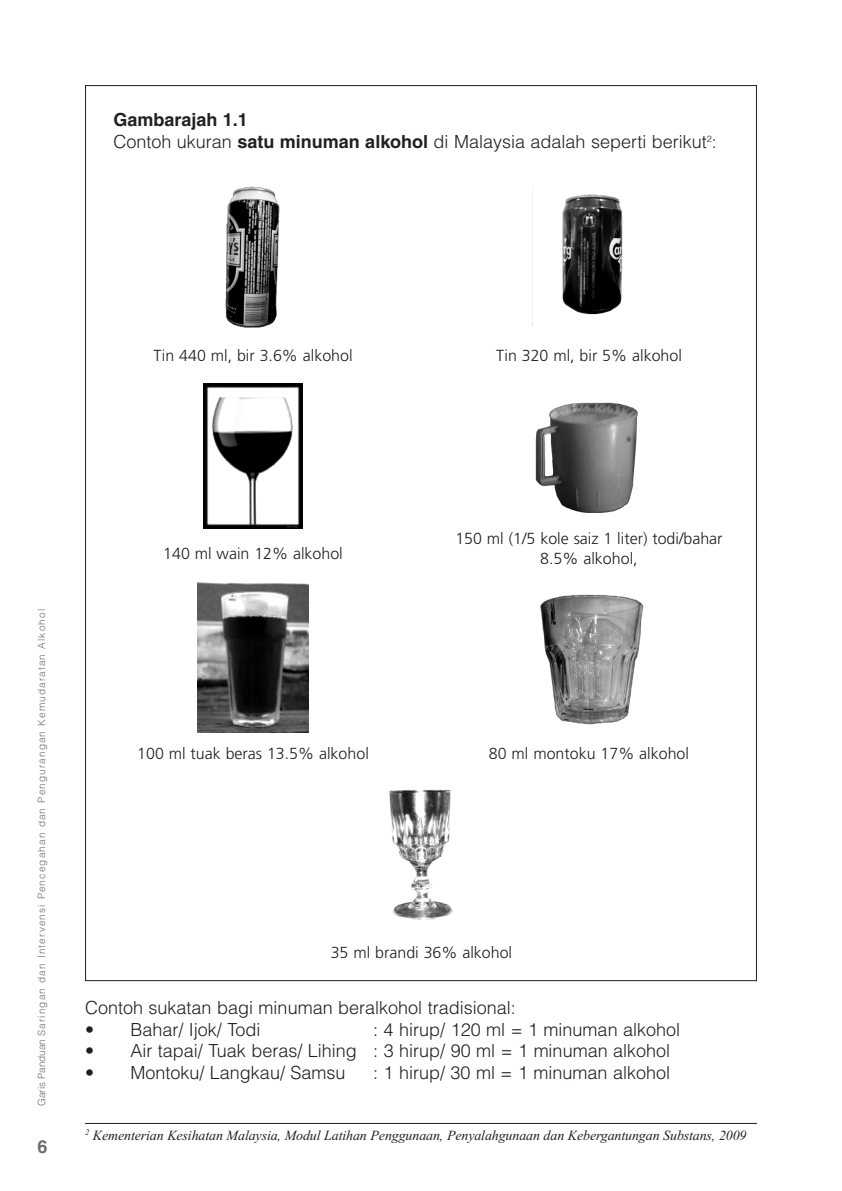
<style>
.page{position:relative;width:842px;height:1191px;background:#fff}
.page>*{position:absolute;margin:0;border:0;box-sizing:border-box;transform-origin:0 0}
.t1{font:300 18px/21.6px "Helvetica";color:#231f20}
.t2{font:700 18px "Helvetica";color:#6c6d70}
.t3{font:300 16px/19.2px "Frutiger";color:#231f20;text-align:center}
.t4{font:italic 14px "Times New Roman";letter-spacing:-.01em;color:#231f20}
.t5{font:300 10px "Helvetica";letter-spacing:.11em;color:#6c6d70}
.s1{font-weight:700}
</style>
<div class="page">
<hr style="left:85px;top:1123px;width:672px;height:1px;background:#231f20">
<img style="left:225px;top:186px;width:55px;height:142px">
<img style="left:532px;top:186px;width:91px;height:139px">
<img style="left:204px;top:383px;width:98px;height:145px">
<img style="left:535px;top:402px;width:103px;height:111px">
<img style="left:197px;top:582px;width:112px;height:150px">
<img style="left:389px;top:789px;width:64px;height:131px">
<img style="left:540px;top:594px;width:104px;height:131px">
<p class="t1" style="left:113px;top:109px;width:605px"><span class="s1">Gambarajah 1.1<br></span>Contoh ukuran <span class="s1">satu minuman alkohol</span> di Malaysia adalah seperti berikut<sup>2</sup>:</p>
<p class="t3" style="left:153px;top:347px;width:201px">Tin 440 ml, bir 3.6% alkohol</p>
<p class="t3" style="left:496px;top:347px;width:187px">Tin 320 ml, bir 5% alkohol</p>
<p class="t5" style="left:36px;top:1106px;width:498px;rotate:-90deg">Garis Panduan Saringan dan Intervensi Pencegahan dan Pengurangan Kemudaratan Alkohol</p>
<p class="t2" style="left:38px;top:1140px;width:12px">6</p>
<p class="t3" style="left:163px;top:545px;width:181px">140 ml wain 12% alkohol</p>
<p class="t3" style="left:137px;top:745px;width:233px">100 ml tuak beras 13.5% alkohol</p>
<p class="t3" style="left:455px;top:530px;width:269px">150 ml (1/5 kole saiz 1 liter) todi/bahar<br>8.5% alkohol,</p>
<p class="t3" style="left:489px;top:745px;width:202px">80 ml montoku 17% alkohol</p>
<p class="t3" style="left:331px;top:943px;width:183px">35 ml brandi 36% alkohol</p>
<p class="t1" style="left:85px;top:997px;width:432px">Contoh sukatan bagi minuman beralkohol tradisional:</p>
<p class="t1" style="left:85px;top:1018px;width:177px">• Bahar/ Ijok/ Todi</p>
<p class="t1" style="left:373px;top:1018px;width:309px">: 4 hirup/ 120 ml = 1 minuman alkohol</p>
<p class="t1" style="left:85px;top:1040px;width:587px">• Air tapai/ Tuak beras/ Lihing : 3 hirup/ 90 ml = 1 minuman alkohol</p>
<p class="t1" style="left:85px;top:1062px;width:262px">• Montoku/ Langkau/ Samsu</p>
<p class="t1" style="left:373px;top:1062px;width:298px">: 1 hirup/ 30 ml = 1 minuman alkohol</p>
<p class="t4" style="left:85px;top:1126px;width:663px"><sup>2</sup> Kementerian Kesihatan Malaysia, Modul Latihan Penggunaan, Penyalahgunaan dan Kebergantungan Substans, 2009</p>
</div>
